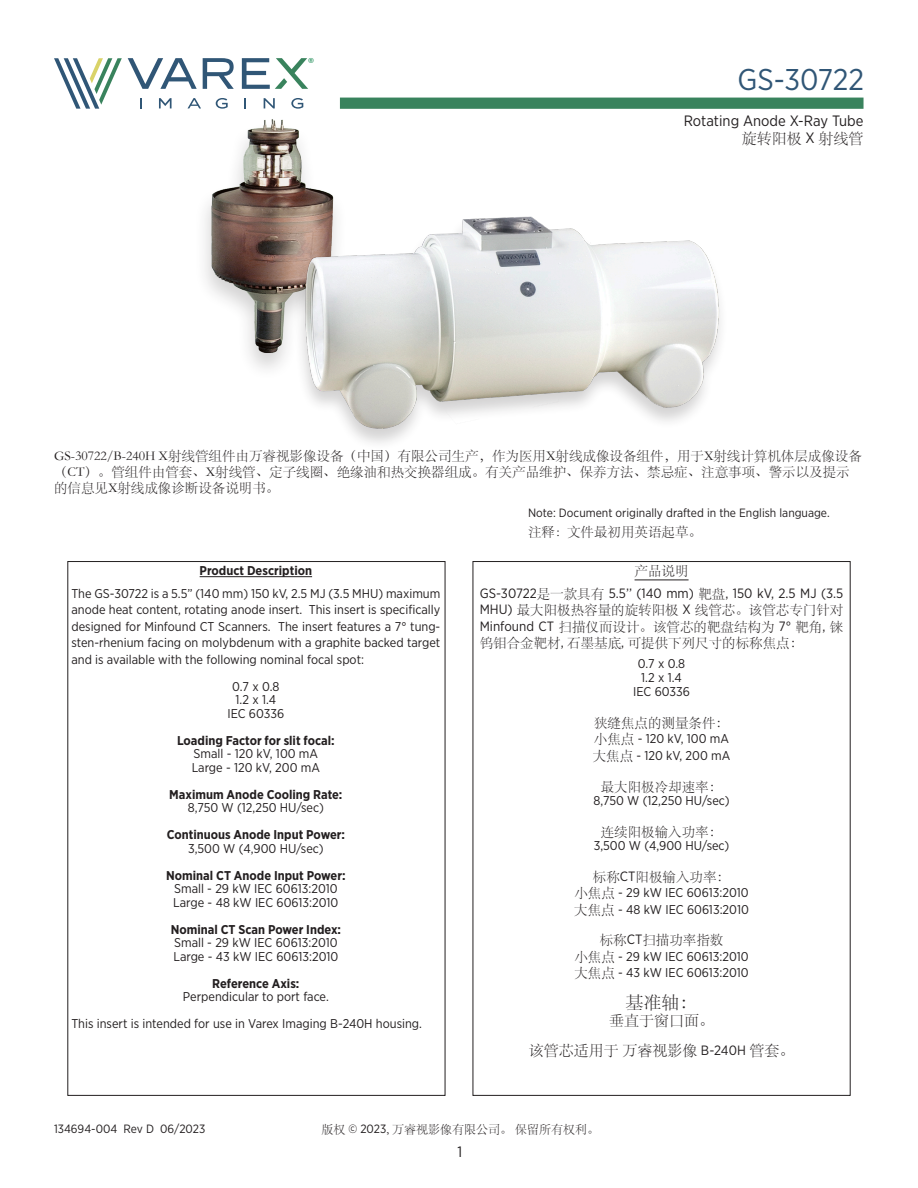
<style>
.page{position:relative;width:918px;height:1188px;background:#fff}
.page>*{position:absolute;margin:0;border:0;box-sizing:border-box;transform-origin:0 0}
.t1{font:30px "Gotham Narrow";color:#305676}
.t2{font:18px "ST Song";color:#231f20}
.t3{font:15px "ST Song";color:#231f20}
.t4{font:15px "Gotham Narrow";color:#231f20}
.t5{font:13.5px/16.5px "ST Song";color:#231f20;text-align:justify}
.t6{font:12.75px/16.5px "Gotham Narrow";color:#231f20;text-align:justify}
.t7{font:700 12.75px "Gotham Narrow";color:#231f20}
.t8{font:12px "Gotham Narrow";color:#231f20}
.t9{font:12px "ST Song";color:#231f20}
.t10{font:11.7px "Neutraface Text Book Alt";color:#0a8348}
.s1{font-family:"Gotham Narrow"}
.s2{font-size:12px}
.s3{font-family:"ST Song";font-size:13.5px}
.s4{font-family:"Gotham Narrow";font-size:13.5px}
</style>
<div class="page">
<div style="left:340px;top:98px;width:524px;height:11px;background:#39835d"></div>
<svg style="left:54px;top:58px;width:68px;height:51px"></svg>
<svg style="left:140px;top:98px;width:2px;height:10px"></svg>
<svg style="left:159px;top:98px;width:13px;height:10px"></svg>
<svg style="left:188px;top:98px;width:13px;height:10px"></svg>
<svg style="left:216px;top:98px;width:12px;height:11px"></svg>
<svg style="left:264px;top:98px;width:11px;height:10px"></svg>
<svg style="left:291px;top:98px;width:12px;height:11px"></svg>
<svg style="left:128px;top:58px;width:180px;height:31px"></svg>
<hr style="left:200px;top:576px;width:112px;height:1px;background:#231f20">
<hr style="left:635px;top:580px;width:54px;height:1px;background:#231f20">
<img style="left:205px;top:119px;width:129px;height:242px">
<img style="left:289px;top:205px;width:432px;height:234px">
<p class="t10" style="left:308px;top:54px;width:7px">®</p>
<h1 class="t1" style="left:737px;top:61px;width:128px">GS-30722</h1>
<p class="t4" style="left:684px;top:112px;width:181px">Rotating Anode X-Ray Tube</p>
<p class="t3" style="left:742px;top:128px;width:123px">旋转阳极 <span class="s1">X</span> 射线管</p>
<p class="t5" style="left:54px;top:447px;width:809px;text-align:left">GS-30722/B-240H X射线管组件由万睿视影像设备（中国）有限公司生产，作为医用X射线成像设备组件，用于X射线计算机体层成像设备（CT）。管组件由管套、X射线管、定子线圈、绝缘油和热交换器组成。有关产品维护、保养方法、禁忌症、注意事项、警示以及提示的信息见X射线成像诊断设备说明书。</p>
<p class="t7" style="left:200px;top:563px;width:114px">Product Description</p>
<p class="t6" style="left:71px;top:585px;width:370px">The GS-30722 is a 5.5” (140 mm) 150 kV, 2.5 MJ (3.5 MHU) maximum anode heat content, rotating anode insert. This insert is specifically designed for Minfound CT Scanners. The insert features a 7° tung&shy;sten-rhenium facing on molybdenum with a graphite backed target and is available with the following nominal focal spot:</p>
<p class="t6" style="left:232px;top:678px;width:49px">0.7 x 0.8</p>
<p class="t6" style="left:236px;top:691px;width:42px">1.2 x 1.4</p>
<p class="t6" style="left:227px;top:705px;width:58px">IEC 60336</p>
<p class="t7" style="left:177px;top:732px;width:159px">Loading Factor for slit focal:</p>
<p class="t6" style="left:194px;top:745px;width:126px">Small - 120 kV, 100 mA</p>
<p class="t6" style="left:192px;top:759px;width:130px">Large - 120 kV, 200 mA</p>
<p class="t7" style="left:169px;top:786px;width:175px">Maximum Anode Cooling Rate:</p>
<p class="t6" style="left:188px;top:799px;width:138px">8,750 W (12,250 HU/sec)</p>
<p class="t7" style="left:167px;top:827px;width:180px">Continuous Anode Input Power:</p>
<p class="t6" style="left:188px;top:840px;width:137px">3,500 W (4,900 HU/sec)</p>
<p class="t7" style="left:166px;top:867px;width:181px">Nominal CT Anode Input Power:</p>
<p class="t6" style="left:174px;top:880px;width:165px">Small - 29 kW IEC 60613:2010</p>
<p class="t6" style="left:173px;top:894px;width:167px">Large - 48 kW IEC 60613:2010</p>
<p class="t7" style="left:171px;top:921px;width:172px">Nominal CT Scan Power Index:</p>
<p class="t6" style="left:174px;top:934px;width:165px">Small - 29 kW IEC 60613:2010</p>
<p class="t6" style="left:173px;top:948px;width:166px">Large - 43 kW IEC 60613:2010</p>
<p class="t7" style="left:212px;top:975px;width:89px">Reference Axis:</p>
<p class="t6" style="left:183px;top:988px;width:147px">Perpendicular to port face.</p>
<p class="t6" style="left:71px;top:1015px;width:352px">This insert is intended for use in Varex Imaging B-240H housing.</p>
<p class="t8" style="left:528px;top:505px;width:303px">Note: Document originally drafted in the English language.</p>
<p class="t5" style="left:528px;top:524px;width:175px">注释<span class="s2">：</span>文件最初用英语起草。</p>
<p class="t5" style="left:635px;top:563px;width:55px">产品说明</p>
<p class="t5" style="left:480px;top:585px;width:365px"><span class="s1">GS-30722</span>是一款具有 <span class="s1">5.5’’ (140 mm)</span> 靶盘<span class="s1">, 150 kV, 2.5 MJ (3.5<br>MHU)</span> 最大阳极热容量的旋转阳极 <span class="s1">X</span> 线管芯。该管芯专门针对<span class="s1">Minfound CT</span> 扫描仪而设计。该管芯的靶盘结构为 <span class="s1">7°</span> 靶角<span class="s1">,</span> 铼钨钼合金靶材<span class="s1">,</span> 石墨基底<span class="s1">,</span> 可提供下列尺寸的标称焦点：</p>
<p class="t6" style="left:638px;top:655px;width:49px">0.7 x 0.8</p>
<p class="t6" style="left:641px;top:669px;width:42px">1.2 x 1.4</p>
<p class="t6" style="left:633px;top:683px;width:58px">IEC 60336</p>
<p class="t5" style="left:594px;top:714px;width:136px">狭缝焦点的测量条件：</p>
<p class="t6" style="left:594px;top:730px;width:137px"><span class="s3">小焦点</span> - 120 kV, 100 mA</p>
<p class="t6" style="left:593px;top:747px;width:139px"><span class="s3">大焦点</span> - 120 kV, 200 mA</p>
<p class="t5" style="left:601px;top:778px;width:123px">最大阳极冷却速率：</p>
<p class="t6" style="left:593px;top:792px;width:138px">8,750 W (12,250 HU/sec)</p>
<p class="t5" style="left:601px;top:823px;width:123px">连续阳极输入功率：</p>
<p class="t6" style="left:594px;top:837px;width:137px">3,500 W (4,900 HU/sec)</p>
<p class="t5" style="left:593px;top:868px;width:139px">标称<span class="s1">CT</span>阳极输入功率：</p>
<p class="t6" style="left:574px;top:884px;width:176px"><span class="s3">小焦点</span> - 29 kW IEC 60613:2010</p>
<p class="t6" style="left:574px;top:901px;width:176px"><span class="s3">大焦点</span> - 48 kW IEC 60613:2010</p>
<p class="t5" style="left:600px;top:932px;width:125px">标称<span class="s1">CT</span>扫描功率指数</p>
<p class="t6" style="left:574px;top:948px;width:176px"><span class="s3">小焦点</span> - 29 kW IEC 60613:2010</p>
<p class="t6" style="left:574px;top:964px;width:176px"><span class="s3">大焦点</span> - 43 kW IEC 60613:2010</p>
<p class="t2" style="left:626px;top:990px;width:73px">基准轴：</p>
<p class="t3" style="left:609px;top:1010px;width:106px">垂直于窗口面。</p>
<p class="t3" style="left:529px;top:1041px;width:267px">该管芯适用于 万睿视影像 <span class="s4">B-240H</span> 管套。</p>
<p class="t8" style="left:54px;top:1121px;width:153px">134694-004 Rev D 06/2023</p>
<p class="t9" style="left:321px;top:1121px;width:279px">版权 <span class="s1">© 2023</span>, 万睿视影像有限公司。 保留所有权利。</p>
<p class="t4" style="left:457px;top:1142px;width:6px">1</p>
</div>
